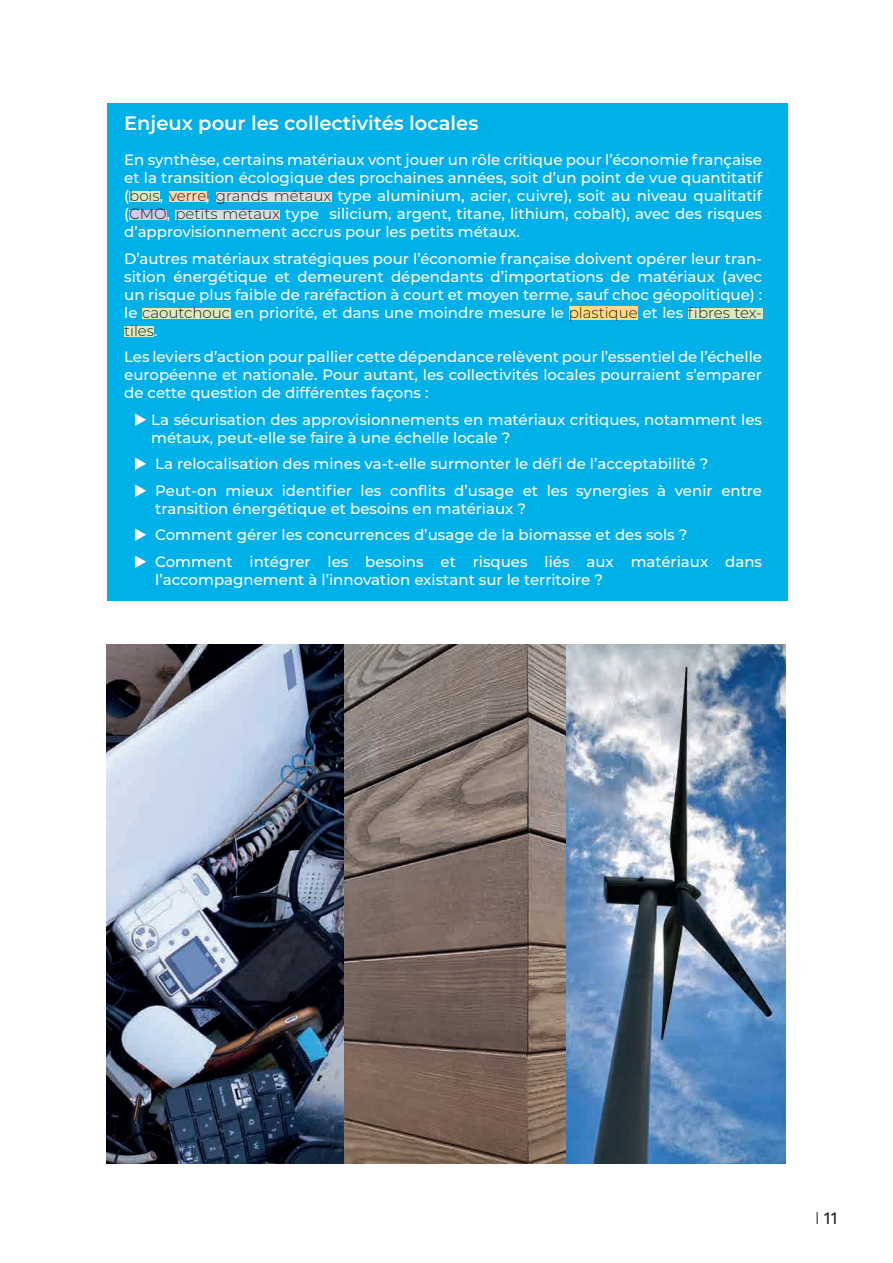
<style>
.page{position:relative;width:893px;height:1263px;background:#fff}
.page>*{position:absolute;margin:0;border:0;box-sizing:border-box;transform-origin:0 0}
.t1{font:600 19.5px "Montserrat";color:#fff}
.t2{font:16.5px "Univers LT Std";color:#231f20}
.t3{font:500 15px/18px "Montserrat";color:#fff;text-align:justify}
.s1{font-weight:300;color:#231f20}
.s2{font-weight:300;font-stretch:condensed}
</style>
<div class="page">
<div style="left:107px;top:103px;width:680px;height:498px;background:#00b0e8"></div>
<div style="left:129px;top:191px;width:31px;height:11px;background:#d9eac1"></div>
<div style="left:169px;top:191px;width:37px;height:11px;background:#fdd5b1"></div>
<div style="left:216px;top:192px;width:115px;height:9px;background:#dcdddf"></div>
<div style="left:129px;top:210px;width:38px;height:9px;background:#d2cae4"></div>
<div style="left:175px;top:210px;width:105px;height:9px;background:#dcdddf"></div>
<div style="left:142px;top:308px;width:88px;height:10px;background:#d9eac1"></div>
<div style="left:569px;top:306px;width:69px;height:14px;background:#ffdc7e"></div>
<div style="left:688px;top:308px;width:74px;height:10px;background:#d9eac1"></div>
<div style="left:124px;top:326px;width:30px;height:10px;background:#d9eac1"></div>
<img style="left:106px;top:644px;width:442px;height:519px">
<img style="left:548px;top:644px;width:238px;height:519px">
<h1 class="t1" style="left:124px;top:109px;width:356px">Enjeux pour les collectivités locales</h1>
<p class="t3" style="left:124px;top:150px;width:639px">En synthèse, certains matériaux vont jouer un rôle critique pour l’économie française et la transition écologique des prochaines années, soit d’un point de vue quantitatif (<span class="s1">bois</span>, <span class="s1">verre</span>, <span class="s1">grands métaux</span> type aluminium, acier, cuivre), soit au niveau qualitatif (<span class="s1">CMO</span>, <span class="s1">petits métaux</span> type silicium, argent, titane, lithium, cobalt), avec des risques d’approvisionnement accrus pour les petits métaux.</p>
<p class="t3" style="left:124px;top:249px;width:639px">D’autres matériaux stratégiques pour l’économie française doivent opérer leur tran&shy;sition énergétique et demeurent dépendants d’importations de matériaux (avec un risque plus faible de raréfaction à court et moyen terme, sauf choc géopolitique) : le <span class="s1">caoutchouc</span> en priorité, et dans une moindre mesure le <span class="s1">plastique</span> et les <span class="s1">fibres tex&shy;tiles</span>.</p>
<p class="t3" style="left:124px;top:347px;width:639px">Les leviers d’action pour pallier cette dépendance relèvent pour l’essentiel de l’échelle européenne et nationale. Pour autant, les collectivités locales pourraient s’emparer de cette question de différentes façons :</p>
<p class="t3" style="left:151px;top:410px;width:612px">La sécurisation des approvisionnements en matériaux critiques, notamment les métaux, peut-elle se faire à une échelle locale ?</p>
<p class="t3" style="left:155px;top:450px;width:608px;line-height:26.5px">La relocalisation des mines va-t-elle surmonter le défi de l’acceptabilité ?<br>Peut-on mieux identifier les conflits d’usage et les synergies à venir entre</p>
<p class="t3" style="left:155px;top:494px;width:608px;line-height:26.5px;text-align:left">transition énergétique et besoins en matériaux ?<br>Comment gérer les concurrences d’usage de la biomasse et des sols ?<br>Comment intégrer les besoins et risques liés aux matériaux dans</p>
<p class="t3" style="left:155px;top:570px;width:449px">l’accompagnement à l’innovation existant sur le territoire ?</p>
<p class="t2" style="left:815px;top:1208px;width:25px"><span class="s2">l</span> 11</p>
</div>
